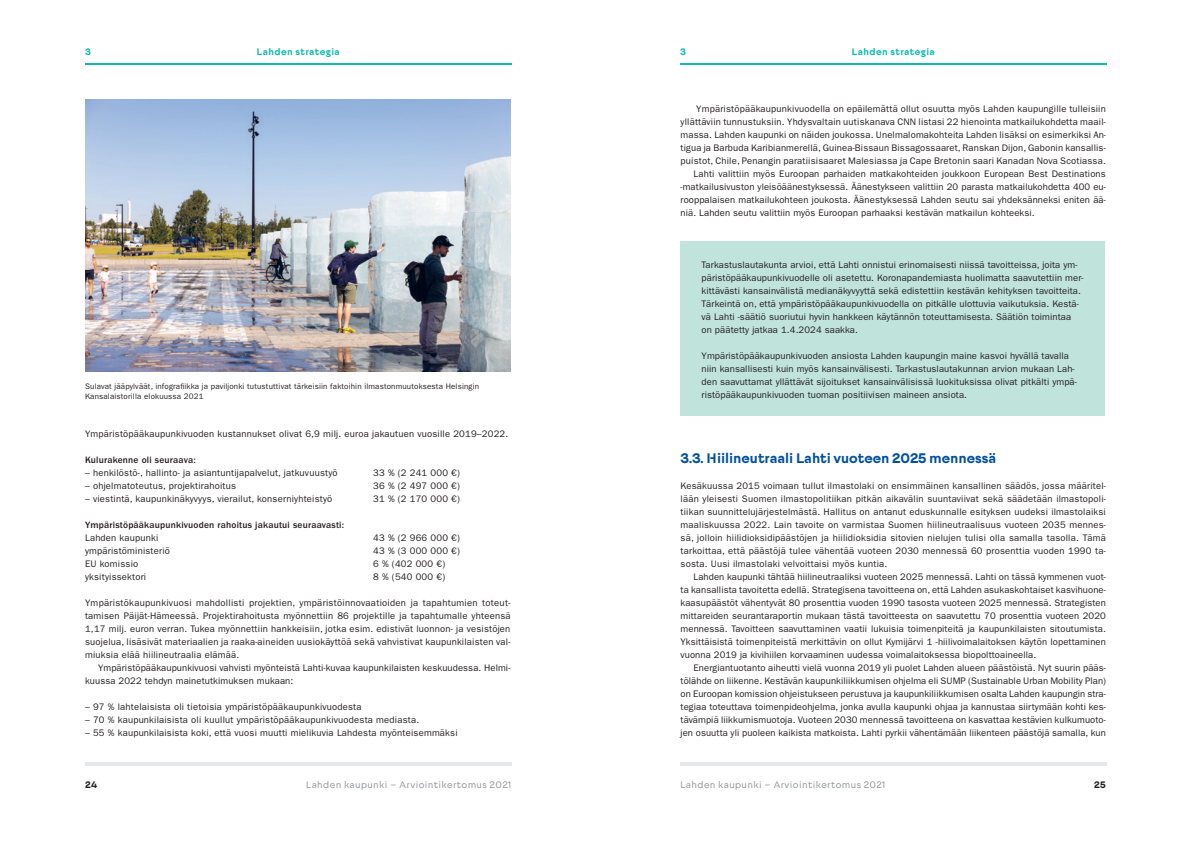
<style>
.page{position:relative;width:1191px;height:842px;background:#fff}
.page>*{position:absolute;margin:0;border:0;box-sizing:border-box;transform-origin:0 0}
.UUSI_X_X_otsikko{font:700 14px "Lahti Sans";letter-spacing:-.005em;color:#01509f}
.UUSI_leipis_sis{font:9.5px/13px "ITC Franklin Gothic Std";letter-spacing:.01em;color:#231f20;text-align:justify}
.UUSI_leipis{font:9.5px/13px "ITC Franklin Gothic Std";letter-spacing:.02em;color:#231f20;text-align:justify}
.UUSI_leipis__laatikk{font:9.5px/13px "ITC Franklin Gothic Std";letter-spacing:.01em;color:#231f20}
.UUSI_leipis-2{font:500 9.5px "ITC Franklin Gothic Std";letter-spacing:.02em;color:#231f20}
.t1{font:9.5px "Lahti Sans";letter-spacing:.04em;color:#939598}
.t2{font:700 9.5px "Lahti Sans";letter-spacing:.04em;color:#10baaf}
.t3{font:700 9.5px "Lahti Sans";color:#231f20}
.kuvateksti{font:8px "ITC Franklin Gothic Std";letter-spacing:.02em;color:#231f20}
</style>
<div class="page">
<hr style="left:85px;top:762px;width:426px;height:3px;background:#e6e7e9">
<hr style="left:85px;top:63px;width:426px;height:2px;background:#10baaf">
<hr style="left:680px;top:63px;width:426px;height:2px;background:#10baaf">
<hr style="left:680px;top:762px;width:426px;height:3px;background:#e6e7e9">
<div style="left:680px;top:241px;width:425px;height:174px;background:#c0e3dc"></div>
<img style="left:85px;top:99px;width:425px;height:272px">
<p class="t2" style="left:257px;top:46px;width:85px">Lahden strategia</p>
<p class="t2" style="left:851px;top:46px;width:85px">Lahden strategia</p>
<p class="t2" style="left:85px;top:46px;width:7px">3</p>
<p class="t2" style="left:680px;top:46px;width:7px">3</p>
<p class="kuvateksti" style="left:85px;top:382px;width:395px">Sulavat jääpylväät, infografiikka ja paviljonki tutustuttivat tärkeisiin faktoihin ilmastonmuutoksesta Helsingin</p>
<p class="kuvateksti" style="left:85px;top:392px;width:120px">Kansalaistorilla elokuussa 2021</p>
<p class="UUSI_leipis" style="left:85px;top:428px;width:425px">Ympäristöpääkaupunkivuoden kustannukset olivat 6,9 milj. euroa jakautuen vuosille 2019–2022.</p>
<p class="UUSI_leipis-2" style="left:85px;top:455px;width:112px">Kulurakenne oli seuraava:</p>
<p class="UUSI_leipis" style="left:85px;top:467px;width:254px">– henkilöstö-, hallinto- ja asiantuntijapalvelut, jatkuvuustyö</p>
<p class="UUSI_leipis" style="left:373px;top:467px;width:88px">33 % (2 241 000 €)</p>
<p class="UUSI_leipis" style="left:85px;top:480px;width:152px">– ohjelmatoteutus, projektirahoitus</p>
<p class="UUSI_leipis" style="left:373px;top:480px;width:88px">36 % (2 497 000 €)</p>
<p class="UUSI_leipis" style="left:85px;top:493px;width:249px">– viestintä, kaupunkinäkyvyys, vierailut, konserniyhteistyö</p>
<p class="UUSI_leipis" style="left:373px;top:493px;width:88px">31 % (2 170 000 €)</p>
<p class="UUSI_leipis-2" style="left:85px;top:520px;width:260px">Ympäristöpääkaupunkivuoden rahoitus jakautui seuraavasti:</p>
<p class="UUSI_leipis" style="left:85px;top:532px;width:75px">Lahden kaupunki</p>
<p class="UUSI_leipis" style="left:373px;top:532px;width:88px">43 % (2 966 000 €)</p>
<p class="UUSI_leipis" style="left:85px;top:545px;width:86px">ympäristöministeriö</p>
<p class="UUSI_leipis" style="left:373px;top:545px;width:88px">43 % (3 000 000 €)</p>
<p class="UUSI_leipis" style="left:85px;top:558px;width:55px">EU komissio</p>
<p class="UUSI_leipis" style="left:373px;top:558px;width:74px">6 % (402 000 €)</p>
<p class="UUSI_leipis" style="left:85px;top:571px;width:63px">yksityissektori</p>
<p class="UUSI_leipis" style="left:373px;top:571px;width:74px">8 % (540 000 €)</p>
<p class="UUSI_leipis" style="left:85px;top:597px;width:427px">Ympäristökaupunkivuosi mahdollisti projektien, ympäristöinnovaatioiden ja tapahtumien toteut&shy;tamisen Päijät-Hämeessä. Projektirahoitusta myönnettiin 86 projektille ja tapahtumalle yhteensä 1,17 milj. euron verran. Tukea myönnettiin hankkeisiin, jotka esim. edistivät luonnon- ja vesistöjen suojelua, lisäsivät materiaalien ja raaka-aineiden uusiokäyttöä sekä vahvistivat kaupunkilaisten val&shy;miuksia elää hiilineutraalia elämää.</p>
<p class="UUSI_leipis_sis" style="left:85px;top:662px;width:427px;text-indent:13px">Ympäristöpääkaupunkivuosi vahvisti myönteistä Lahti-kuvaa kaupunkilaisten keskuudessa. Helmi&shy;kuussa 2022 tehdyn mainetutkimuksen mukaan:</p>
<p class="UUSI_leipis" style="left:85px;top:701px;width:278px">– 97 % lahtelaisista oli tietoisia ympäristöpääkaupunkivuodesta</p>
<p class="UUSI_leipis" style="left:85px;top:714px;width:336px">– 70 % kaupunkilaisista oli kuullut ympäristöpääkaupunkivuodesta mediasta.</p>
<p class="UUSI_leipis" style="left:85px;top:727px;width:374px">– 55 % kaupunkilaisista koki, että vuosi muutti mielikuvia Lahdesta myönteisemmäksi</p>
<p class="UUSI_leipis_sis" style="left:680px;top:103px;width:427px;text-indent:16px">Ympäristöpääkaupunkivuodella on epäilemättä ollut osuutta myös Lahden kaupungille tulleisiin yllättäviin tunnustuksiin. Yhdysvaltain uutiskanava CNN listasi 22 hienointa matkailukohdetta maail&shy;massa. Lahden kaupunki on näiden joukossa. Unelmalomakohteita Lahden lisäksi on esimerkiksi An&shy;tigua ja Barbuda Karibianmerellä, Guinea-Bissaun Bissagossaaret, Ranskan Dijon, Gabonin kansallis&shy;puistot, Chile, Penangin paratiisisaaret Malesiassa ja Cape Bretonin saari Kanadan Nova Scotiassa.</p>
<p class="UUSI_leipis_sis" style="left:680px;top:168px;width:427px;text-indent:13px">Lahti valittiin myös Euroopan parhaiden matkakohteiden joukkoon European Best Destinations -matkailusivuston yleisöäänestyksessä. Äänestykseen valittiin 20 parasta matkailukohdetta 400 eu&shy;rooppalaisen matkailukohteen joukosta. Äänestyksessä Lahden seutu sai yhdeksänneksi eniten ää&shy;niä. Lahden seutu valittiin myös Euroopan parhaaksi kestävän matkailun kohteeksi.</p>
<p class="UUSI_leipis__laatikk" style="left:701px;top:259px;width:383px">Tarkastuslautakunta arvioi, että Lahti onnistui erinomaisesti niissä tavoitteissa, joita ym&shy;päristöpääkaupunkivuodelle oli asetettu. Koronapandemiasta huolimatta saavutettiin mer&shy;kittävästi kansainvälistä medianäkyvyyttä sekä edistettiin kestävän kehityksen tavoitteita.<br>Tärkeintä on, että ympäristöpääkaupunkivuodella on pitkälle ulottuvia vaikutuksia. Kestä&shy;vä Lahti -säätiö suoriutui hyvin hankkeen käytännön toteuttamisesta. Säätiön toimintaa on päätetty jatkaa 1.4.2024 saakka.</p>
<p class="UUSI_leipis__laatikk" style="left:701px;top:350px;width:377px">Ympäristöpääkaupunkivuoden ansiosta Lahden kaupungin maine kasvoi hyvällä tavalla niin kansallisesti kuin myös kansainvälisesti. Tarkastuslautakunnan arvion mukaan Lah&shy;den saavuttamat yllättävät sijoitukset kansainvälisissä luokituksissa olivat pitkälti ympä&shy;ristöpääkaupunkivuoden tuoman positiivisen maineen ansiota.</p>
<p class="UUSI_X_X_otsikko" style="left:680px;top:450px;width:317px">3.3. Hiilineutraali Lahti vuoteen 2025 mennessä</p>
<p class="UUSI_leipis" style="left:680px;top:480px;width:427px">Kesäkuussa 2015 voimaan tullut ilmastolaki on ensimmäinen kansallinen säädös, jossa määritel&shy;lään yleisesti Suomen ilmastopolitiikan pitkän aikavälin suuntaviivat sekä säädetään ilmastopoli&shy;tiikan suunnittelujärjestelmästä. Hallitus on antanut eduskunnalle esityksen uudeksi ilmastolaiksi maaliskuussa 2022. Lain tavoite on varmistaa Suomen hiilineutraalisuus vuoteen 2035 mennes&shy;sä, jolloin hiilidioksidipäästöjen ja hiilidioksidia sitovien nielujen tulisi olla samalla tasolla. Tämä tarkoittaa, että päästöjä tulee vähentää vuoteen 2030 mennessä 60 prosenttia vuoden 1990 ta&shy;sosta. Uusi ilmastolaki velvoittaisi myös kuntia.</p>
<p class="UUSI_leipis_sis" style="left:680px;top:571px;width:427px;text-indent:13px">Lahden kaupunki tähtää hiilineutraaliksi vuoteen 2025 mennessä. Lahti on tässä kymmenen vuot&shy;ta kansallista tavoitetta edellä. Strategisena tavoitteena on, että Lahden asukaskohtaiset kasvihuone&shy;kaasupäästöt vähentyvät 80 prosenttia vuoden 1990 tasosta vuoteen 2025 mennessä. Strategisten mittareiden seurantaraportin mukaan tästä tavoitteesta on saavutettu 70 prosenttia vuoteen 2020 mennessä. Tavoitteen saavuttaminen vaatii lukuisia toimenpiteitä ja kaupunkilaisten sitoutumista.<br>Yksittäisistä toimenpiteistä merkittävin on ollut Kymijärvi 1 -hiilivoimalaitoksen käytön lopettaminen vuonna 2019 ja kivihiilen korvaaminen uudessa voimalaitoksessa biopolttoaineella.</p>
<p class="UUSI_leipis_sis" style="left:680px;top:662px;width:427px;text-indent:13px">Energiantuotanto aiheutti vielä vuonna 2019 yli puolet Lahden alueen päästöistä. Nyt suurin pääs&shy;tölähde on liikenne. Kestävän kaupunkiliikkumisen ohjelma eli SUMP (Sustainable Urban Mobility Plan) on Euroopan komission ohjeistukseen perustuva ja kaupunkiliikkumisen osalta Lahden kaupungin stra&shy;tegiaa toteuttava toimenpideohjelma, jonka avulla kaupunki ohjaa ja kannustaa siirtymään kohti kes&shy;tävämpiä liikkumismuotoja. Vuoteen 2030 mennessä tavoitteena on kasvattaa kestävien kulkumuoto&shy;jen osuutta yli puoleen kaikista matkoista. Lahti pyrkii vähentämään liikenteen päästöjä samalla, kun</p>
<p class="t3" style="left:85px;top:779px;width:14px">24</p>
<p class="t1" style="left:306px;top:779px;width:207px">Lahden kaupunki – Arviointikertomus 2021</p>
<p class="t1" style="left:680px;top:779px;width:207px">Lahden kaupunki – Arviointikertomus 2021</p>
<p class="t3" style="left:1094px;top:779px;width:13px">25</p>
</div>
